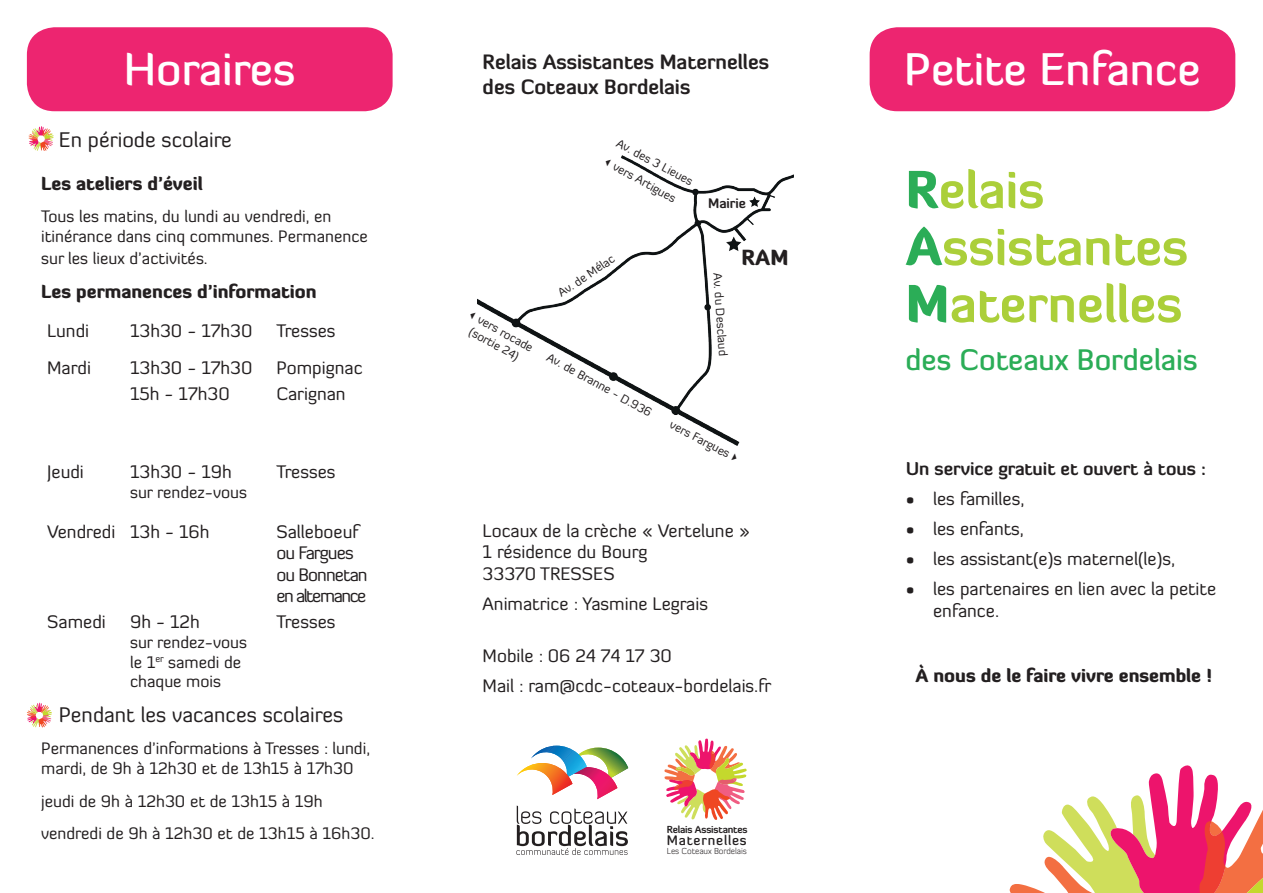
<style>
.page{position:relative;width:1263px;height:893px;background:#fff}
.page>*{position:absolute;margin:0;border:0;box-sizing:border-box;transform-origin:0 0}
.t1{font:700 51px/57px "Diavlo";color:#abcf3a}
.t2{font:500 45px "Diavlo";color:#fff}
.t3{font:500 29.25px "Diavlo";color:#2bad57}
.t4{font:21px "Diavlo";color:#231f20}
.t5{font:900 21px "Diavlo";color:#231f20}
.t6{font:700 20.25px/24.3px "Diavlo";color:#231f20}
.t7{font:18px/21.6px "Diavlo";color:#231f20}
.t8{font:900 18px "Diavlo";color:#231f20}
.t9{font:18px/21.6px "Diavlo";letter-spacing:-.05em;color:#231f20}
.t10{font:700 18px "Diavlo";color:#231f20}
.t11{font:16.5px/19.8px "Diavlo";color:#231f20}
.t12{font:500 13.65px "Diavlo";letter-spacing:.06em;color:#231f20}
.t13{font:700 13.5px "Diavlo";color:#231f20}
.t14{font:12px/14.4px "Diavlo";color:#231f20;text-align:center}
.t15{font:700 9.9px "Diavlo";letter-spacing:-.02em;color:#231f20}
.t16{font:300 8.7px "Diavlo";letter-spacing:-.01em;color:#231f20}
.s1{font-weight:900;color:#2bad57}
</style>
<div class="page">
<svg style="left:516px;top:745px;width:113px;height:110px"></svg>
<div style="left:27px;top:27px;width:366px;height:84px;background:#ed2570;border-radius:28px"></div>
<div style="left:870px;top:27px;width:365px;height:84px;background:#ed2570;border-radius:28px"></div>
<img style="left:478px;top:155px;width:315px;height:291px">
<svg style="left:664px;top:738px;width:83px;height:82px"></svg>
<svg style="left:1009px;top:765px;width:254px;height:128px"></svg>
<svg style="left:28px;top:126px;width:26px;height:25px"></svg>
<svg style="left:27px;top:702px;width:25px;height:26px"></svg>
<h2 class="t2" style="left:124px;top:41px;width:173px">Horaires</h2>
<h2 class="t2" style="left:904px;top:41px;width:298px">Petite Enfance</h2>
<p class="t6" style="left:483px;top:50px;width:288px">Relais Assistantes Maternelles des Coteaux Bordelais</p>
<p class="t4" style="left:59px;top:126px;width:175px">En période scolaire</p>
<p class="t8" style="left:41px;top:172px;width:163px">Les ateliers d’éveil</p>
<p class="t11" style="left:41px;top:206px;width:328px">Tous les matins, du lundi au vendredi, en itinérance dans cinq communes. Permanence</p>
<p class="t11" style="left:41px;top:248px;width:168px">sur les lieux d’activités.</p>
<p class="t8" style="left:41px;top:280px;width:277px">Les permanences d’information</p>
<p class="t7" style="left:47px;top:320px;width:44px">Lundi</p>
<p class="t7" style="left:130px;top:320px;width:124px">13h30 - 17h30</p>
<p class="t7" style="left:276px;top:320px;width:61px">Tresses</p>
<p class="t7" style="left:47px;top:357px;width:45px">Mardi</p>
<p class="t7" style="left:130px;top:354px;width:124px;line-height:25.8px">13h30 - 17h30<br>15h - 17h30</p>
<p class="t7" style="left:276px;top:354px;width:88px;line-height:25.8px">Pompignac<br>Carignan</p>
<p class="t7" style="left:47px;top:460px;width:38px">Jeudi</p>
<p class="t7" style="left:130px;top:460px;width:103px">13h30 - 19h</p>
<p class="t11" style="left:130px;top:482px;width:119px">sur rendez-vous</p>
<p class="t7" style="left:276px;top:460px;width:61px">Tresses</p>
<p class="t7" style="left:47px;top:520px;width:164px">Vendredi 13h - 16h</p>
<p class="t9" style="left:276px;top:520px;width:93px">Salleboeuf ou Fargues ou Bonnetan en alternance</p>
<p class="t7" style="left:47px;top:611px;width:60px">Samedi</p>
<p class="t7" style="left:130px;top:611px;width:71px">9h - 12h</p>
<p class="t11" style="left:130px;top:632px;width:119px">sur rendez-vous le 1<sup>er</sup> samedi de chaque mois</p>
<p class="t7" style="left:276px;top:611px;width:61px">Tresses</p>
<p class="t4" style="left:59px;top:701px;width:286px">Pendant les vacances scolaires</p>
<p class="t11" style="left:41px;top:738px;width:330px">Permanences d’informations à Tresses : lundi, mardi, de 9h à 12h30 et de 13h15 à 17h30</p>
<p class="t11" style="left:41px;top:784px;width:335px;line-height:32.5px">jeudi de 9h à 12h30 et de 13h15 à 19h vendredi de 9h à 12h30 et de 13h15 à 16h30.</p>
<p class="t14" style="left:621px;top:136px;width:86px;rotate:28deg">Av. des 3 Lieues</p>
<p class="t14" style="left:607px;top:153px;width:83px;rotate:29deg">✓vers Artigues</p>
<p class="t13" style="left:708px;top:194px;width:39px">Mairie</p>
<p class="t14" style="left:472px;top:306px;width:75px;rotate:29deg">✓vers rocade (sortie 24)</p>
<p class="t14" style="left:555px;top:288px;width:67px;rotate:-34deg">Av. de Mélac</p>
<p class="t14" style="left:551px;top:350px;width:119px;rotate:29deg">Av. de Branne - D.936</p>
<p class="t14" style="left:725px;top:272px;width:85px;rotate:86deg">Av. du Desclaud</p>
<p class="t5" style="left:742px;top:244px;width:48px">RAM</p>
<p class="t14" style="left:674px;top:417px;width:80px;rotate:28deg">vers Fargues✔</p>
<p class="t7" style="left:483px;top:519px;width:269px">Locaux de la crèche « Vertelune »<br>1 résidence du Bourg<br>33370 TRESSES</p>
<p class="t7" style="left:483px;top:592px;width:227px">Animatrice : Yasmine Legrais</p>
<p class="t7" style="left:483px;top:640px;width:290px;line-height:30.2px">Mobile : 06 24 74 17 30<br>Mail : ram@cdc-coteaux-bordelais.fr</p>
<p class="t15" style="left:667px;top:823px;width:82px">Relais Assistantes</p>
<p class="t12" style="left:667px;top:831px;width:81px">Maternelles</p>
<p class="t16" style="left:667px;top:845px;width:81px">Les Coteaux Bordelais</p>
<h1 class="t1" style="left:905px;top:160px;width:284px"><span class="s1">R</span>elais<br><span class="s1">A</span>ssistantes<br><span class="s1">M</span>aternelles</h1>
<h3 class="t3" style="left:905px;top:341px;width:294px">des Coteaux Bordelais</h3>
<p class="t10" style="left:906px;top:457px;width:301px">Un service gratuit et ouvert à tous :</p>
<p class="t7" style="left:906px;top:488px;width:120px">• les familles,</p>
<p class="t7" style="left:906px;top:518px;width:119px">• les enfants,</p>
<p class="t7" style="left:906px;top:548px;width:270px">• les assistant(e)s maternel(le)s,</p>
<p class="t7" style="left:933px;top:578px;width:284px;text-indent:-27px">• les partenaires en lien avec la petite enfance.</p>
<p class="t8" style="left:915px;top:663px;width:298px">À nous de le faire vivre ensemble !</p>
</div>
